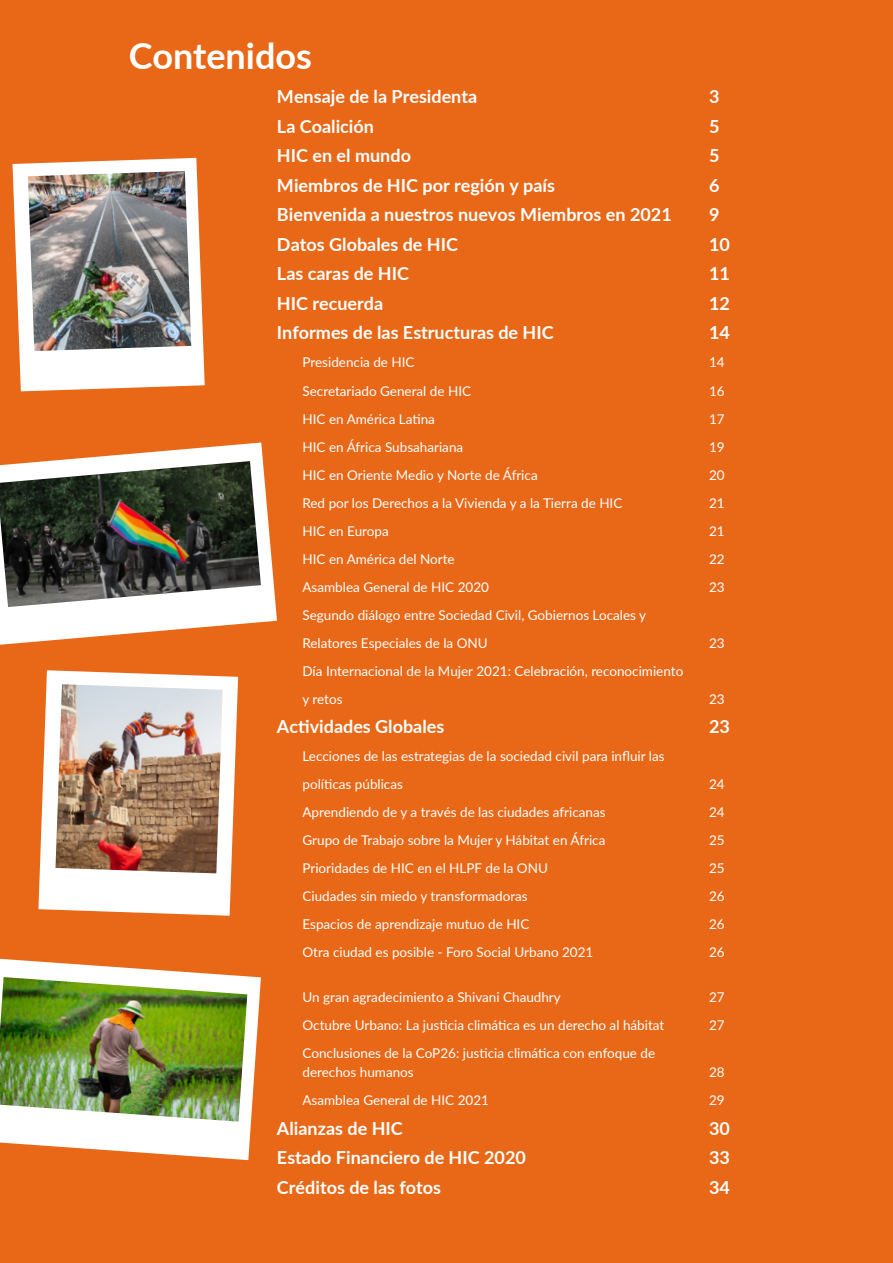
<style>
.page{position:relative;width:893px;height:1263px;background:#e86818}
.page>*{position:absolute;margin:0;border:0;box-sizing:border-box;transform-origin:0 0}
.t1{font:700 36px "Lato";color:#fff}
.t2{font:700 18px "Lato";color:#fff}
.t3{font:13.5px/28px "Lato";color:#fff}
</style>
<div class="page">
<svg style="left:38px;top:670px;width:200px;height:246px;fill:#fff"></svg>
<img style="left:55px;top:684px;width:168px;height:189px">
<svg style="left:13px;top:158px;width:192px;height:233px"></svg>
<img style="left:28px;top:171px;width:163px;height:180px">
<svg style="left:0;top:959px;width:261px;height:201px;fill:#fff"></svg>
<img style="left:0;top:977px;width:247px;height:144px">
<svg style="left:0;top:442px;width:277px;height:203px;fill:#fff"></svg>
<img style="left:0;top:461px;width:261px;height:146px">
<h1 class="t1" style="left:129px;top:30px;width:184px">Contenidos</h1>
<h2 class="t2" style="left:277px;top:84px;width:202px">Mensaje de la Presidenta</h2>
<h2 class="t2" style="left:709px;top:84px;width:12px">3</h2>
<h2 class="t2" style="left:277px;top:113px;width:98px">La Coalición</h2>
<h2 class="t2" style="left:709px;top:113px;width:12px">5</h2>
<h2 class="t2" style="left:277px;top:143px;width:135px">HIC en el mundo</h2>
<h2 class="t2" style="left:709px;top:143px;width:12px">5</h2>
<h2 class="t2" style="left:277px;top:172px;width:280px">Miembros de HIC por región y país</h2>
<h2 class="t2" style="left:709px;top:172px;width:12px">6</h2>
<h2 class="t2" style="left:277px;top:202px;width:396px">Bienvenida a nuestros nuevos Miembros en 2021</h2>
<h2 class="t2" style="left:709px;top:202px;width:12px">9</h2>
<h2 class="t2" style="left:277px;top:231px;width:183px">Datos Globales de HIC</h2>
<h2 class="t2" style="left:709px;top:231px;width:22px">10</h2>
<h2 class="t2" style="left:277px;top:261px;width:134px">Las caras de HIC</h2>
<h2 class="t2" style="left:709px;top:261px;width:22px">11</h2>
<h2 class="t2" style="left:277px;top:290px;width:108px">HIC recuerda</h2>
<h2 class="t2" style="left:709px;top:290px;width:22px">12</h2>
<h2 class="t2" style="left:277px;top:320px;width:278px">Informes de las Estructuras de HIC</h2>
<h2 class="t2" style="left:709px;top:320px;width:22px">14</h2>
<p class="t3" style="left:302px;top:348px;width:114px">Presidencia de HIC</p>
<p class="t3" style="left:709px;top:348px;width:17px">14</p>
<p class="t3" style="left:302px;top:376px;width:170px">Secretariado General de HIC</p>
<p class="t3" style="left:709px;top:376px;width:17px">16</p>
<p class="t3" style="left:302px;top:404px;width:134px">HIC en América Latina</p>
<p class="t3" style="left:709px;top:404px;width:17px">17</p>
<p class="t3" style="left:302px;top:432px;width:162px">HIC en África Subsahariana</p>
<p class="t3" style="left:709px;top:432px;width:17px">19</p>
<p class="t3" style="left:302px;top:460px;width:237px">HIC en Oriente Medio y Norte de África</p>
<p class="t3" style="left:709px;top:460px;width:17px">20</p>
<p class="t3" style="left:302px;top:488px;width:321px">Red por los Derechos a la Vivienda y a la Tierra de HIC</p>
<p class="t3" style="left:709px;top:488px;width:17px">21</p>
<p class="t3" style="left:302px;top:516px;width:88px">HIC en Europa</p>
<p class="t3" style="left:709px;top:516px;width:17px">21</p>
<p class="t3" style="left:302px;top:544px;width:154px">HIC en América del Norte</p>
<p class="t3" style="left:709px;top:544px;width:17px">22</p>
<p class="t3" style="left:302px;top:572px;width:188px">Asamblea General de HIC 2020</p>
<p class="t3" style="left:709px;top:572px;width:17px">23</p>
<p class="t3" style="left:302px;top:600px;width:345px">Segundo diálogo entre Sociedad Civil, Gobiernos Locales y<br>Relatores Especiales de la ONU</p>
<p class="t3" style="left:709px;top:628px;width:17px">23</p>
<p class="t3" style="left:302px;top:656px;width:382px">Día Internacional de la Mujer 2021: Celebración, reconocimiento y retos</p>
<p class="t3" style="left:709px;top:684px;width:17px">23</p>
<h2 class="t2" style="left:277px;top:713px;width:169px">Actividades Globales</h2>
<h2 class="t2" style="left:709px;top:713px;width:22px">23</h2>
<p class="t3" style="left:302px;top:742px;width:364px">Lecciones de las estrategias de la sociedad civil para influir las políticas públicas</p>
<p class="t3" style="left:709px;top:770px;width:17px">24</p>
<p class="t3" style="left:302px;top:798px;width:305px">Aprendiendo de y a través de las ciudades africanas</p>
<p class="t3" style="left:709px;top:798px;width:17px">24</p>
<p class="t3" style="left:302px;top:826px;width:304px">Grupo de Trabajo sobre la Mujer y Hábitat en África</p>
<p class="t3" style="left:709px;top:826px;width:17px">25</p>
<p class="t3" style="left:302px;top:854px;width:247px">Prioridades de HIC en el HLPF de la ONU</p>
<p class="t3" style="left:709px;top:854px;width:17px">25</p>
<p class="t3" style="left:302px;top:882px;width:227px">Ciudades sin miedo y transformadoras</p>
<p class="t3" style="left:709px;top:882px;width:17px">26</p>
<p class="t3" style="left:302px;top:910px;width:228px">Espacios de aprendizaje mutuo de HIC</p>
<p class="t3" style="left:709px;top:910px;width:17px">26</p>
<p class="t3" style="left:302px;top:937px;width:292px">Otra ciudad es posible - Foro Social Urbano 2021</p>
<p class="t3" style="left:709px;top:937px;width:17px">26</p>
<p class="t3" style="left:302px;top:982px;width:260px">Un gran agradecimiento a Shivani Chaudhry</p>
<p class="t3" style="left:709px;top:982px;width:17px">27</p>
<p class="t3" style="left:302px;top:1010px;width:363px">Octubre Urbano: La justicia climática es un derecho al hábitat</p>
<p class="t3" style="left:709px;top:1010px;width:17px">27</p>
<p class="t3" style="left:302px;top:1042px;width:354px;line-height:19.5px">Conclusiones de la CoP26: justicia climática con enfoque de derechos humanos</p>
<p class="t3" style="left:709px;top:1058px;width:17px">28</p>
<p class="t3" style="left:302px;top:1086px;width:188px">Asamblea General de HIC 2021</p>
<p class="t3" style="left:709px;top:1086px;width:17px">29</p>
<h2 class="t2" style="left:277px;top:1115px;width:127px">Alianzas de HIC</h2>
<h2 class="t2" style="left:709px;top:1115px;width:22px">30</h2>
<h2 class="t2" style="left:277px;top:1144px;width:250px">Estado Financiero de HIC 2020</h2>
<h2 class="t2" style="left:709px;top:1144px;width:22px">33</h2>
<h2 class="t2" style="left:277px;top:1174px;width:166px">Créditos de las fotos</h2>
<h2 class="t2" style="left:709px;top:1174px;width:22px">34</h2>
</div>
